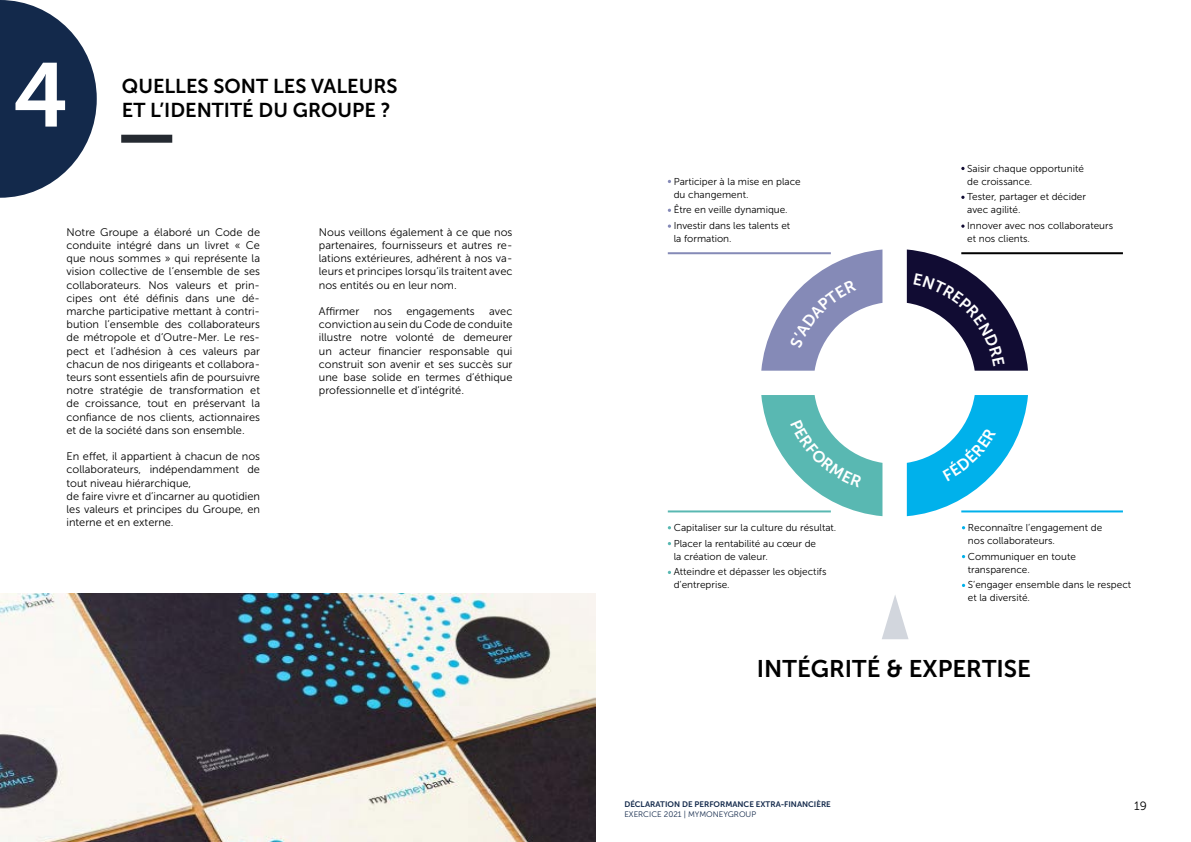
<style>
.page{position:relative;width:1191px;height:842px;background:#fff}
.page>*{position:absolute;margin:0;border:0;box-sizing:border-box;transform-origin:0 0}
.t1{font:90px "Museo Sans 700";color:#fff}
.t2{font:24px "Museo Sans 700";color:#000}
.t3{font:20px/24px "Museo Sans 700";color:#000}
.t4{font:12px "Museo Sans 300";color:#000}
.t5{font:11px/13.2px "Museo Sans 300";color:#000;text-align:justify}
.t6{font:10px/13px "Museo Sans 300";color:#000}
.t7{font:8px "Museo Sans 700";color:#13294b}
.t8{font:8px "Museo Sans 300";color:#13294b}
</style>
<div class="page">
<div style="left:121px;top:135px;width:51px;height:8px;background:#252a31"></div>
<svg style="left:0;top:0;width:97px;height:198px"></svg>
<img style="left:0;top:593px;width:595px;height:249px">
<svg style="left:668px;top:224px;width:3px;height:4px"></svg>
<hr style="left:961px;top:252px;width:162px;height:2px;background:#000">
<hr style="left:961px;top:510px;width:162px;height:2px;background:#00b1eb">
<hr style="left:668px;top:252px;width:163px;height:2px;background:#858ab7">
<hr style="left:668px;top:510px;width:163px;height:2px;background:#59b8b2">
<svg style="left:882px;top:595px;width:26px;height:44px"></svg>
<svg style="left:761px;top:249px;width:121px;height:122px"></svg>
<svg style="left:907px;top:249px;width:121px;height:122px"></svg>
<svg style="left:761px;top:395px;width:121px;height:121px"></svg>
<svg style="left:907px;top:395px;width:121px;height:121px"></svg>
<h1 class="t1" style="left:13px;top:45px;width:57px">4</h1>
<h3 class="t3" style="left:122px;top:74px;width:277px">QUELLES SONT LES VALEURS<br>ET L’IDENTITÉ DU GROUPE ?</h3>
<p class="t5" style="left:67px;top:225px;width:195px">Notre Groupe a élaboré un Code de conduite intégré dans un livret « Ce que nous sommes » qui représente la vision collective de l’ensemble de ses collaborateurs. Nos valeurs et prin&shy;cipes ont été définis dans une dé&shy;marche participative mettant à contri&shy;bution l’ensemble des collaborateurs de métropole et d’Outre-Mer. Le res&shy;pect et l’adhésion à ces valeurs par chacun de nos dirigeants et collabora&shy;teurs sont essentiels afin de poursuivre notre stratégie de transformation et de croissance, tout en préservant la confiance de nos clients, actionnaires et de la société dans son ensemble.</p>
<p class="t5" style="left:67px;top:450px;width:195px;text-align:left">En effet, il appartient à chacun de nos collaborateurs, indépendamment de tout niveau hiérarchique,<br>de faire vivre et d’incarner au quotidien les valeurs et principes du Groupe, en interne et en externe.</p>
<p class="t5" style="left:319px;top:225px;width:195px">Nous veillons également à ce que nos partenaires, fournisseurs et autres re&shy;lations extérieures, adhérent à nos va&shy;leurs et principes lorsqu’ils traitent avec nos entités ou en leur nom.</p>
<p class="t5" style="left:319px;top:305px;width:42px">Affirmer</p>
<p class="t5" style="left:374px;top:305px;width:20px">nos</p>
<p class="t5" style="left:406px;top:305px;width:70px">engagements</p>
<p class="t5" style="left:319px;top:305px;width:195px;text-indent:170px">avec conviction au sein du Code de conduite illustre notre volonté de demeurer un acteur financier responsable qui construit son avenir et ses succès sur une base solide en termes d’éthique professionnelle et d’intégrité.</p>
<p class="t6" style="left:674px;top:175px;width:129px">Participer à la mise en place du changement.</p>
<p class="t6" style="left:674px;top:202px;width:118px;line-height:15.8px">Être en veille dynamique.<br>Investir dans les talents et</p>
<p class="t6" style="left:674px;top:232px;width:59px">la formation.</p>
<p class="t6" style="left:674px;top:519px;width:164px;line-height:15.8px">Capitaliser sur la culture du résultat.<br>Placer la rentabilité au cœur de</p>
<p class="t6" style="left:674px;top:548px;width:154px;line-height:15.8px">la création de valeur.<br>Atteindre et dépasser les objectifs</p>
<p class="t6" style="left:674px;top:579px;width:58px">d’entreprise.</p>
<p class="t6" style="left:967px;top:162px;width:118px">Saisir chaque opportunité de croissance.</p>
<p class="t6" style="left:967px;top:190px;width:120px">Tester, partager et décider avec agilité.</p>
<p class="t6" style="left:967px;top:219px;width:147px">Innover avec nos collaborateurs et nos clients.</p>
<p class="t6" style="left:968px;top:521px;width:136px">Reconnaître l’engagement de nos collaborateurs.</p>
<p class="t6" style="left:968px;top:550px;width:109px">Communiquer en toute transparence.</p>
<p class="t6" style="left:968px;top:579px;width:165px">S’engager ensemble dans le respect et la diversité.</p>
<h2 class="t2" style="left:757px;top:655px;width:276px">INTÉGRITÉ &amp; EXPERTISE</h2>
<p class="t7" style="left:624px;top:800px;width:208px">DÉCLARATION DE PERFORMANCE EXTRA-FINANCIÈRE</p>
<p class="t8" style="left:624px;top:810px;width:133px">EXERCICE 2021 | MYMONEYGROUP</p>
<p class="t4" style="left:1134px;top:800px;width:14px">19</p>
</div>
